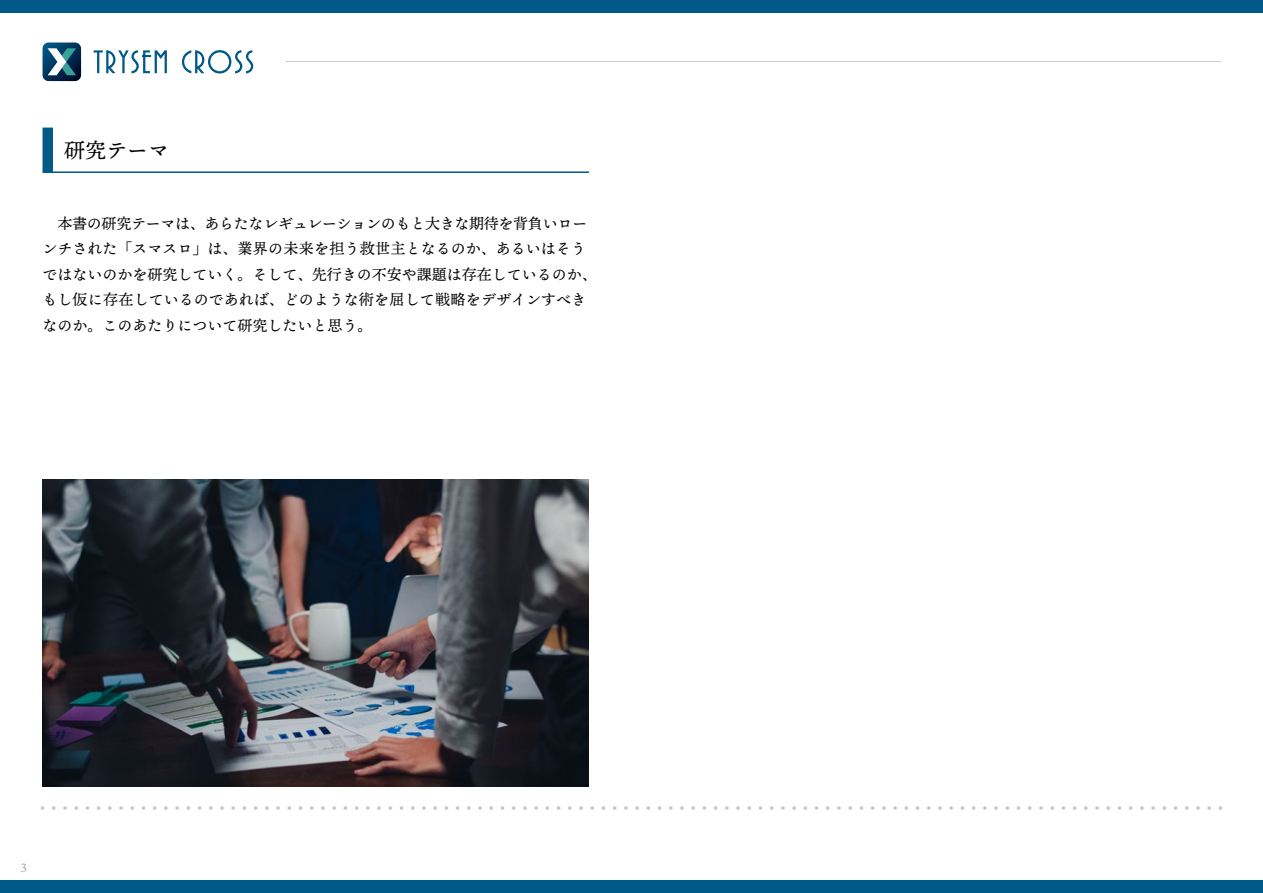
<style>
.page{position:relative;width:1263px;height:893px;background:#fff}
.page>*{position:absolute;margin:0;border:0;box-sizing:border-box;transform-origin:0 0}
.t1{font:21px "Ten Mincho Text";color:#000}
.t2{font:15px/25.5px "Ten Mincho Text";color:#000}
.t3{font:12px "Ten Mincho Text";color:#9fa0a0}
</style>
<div class="page">
<div style="left:0;top:0;width:1263px;height:13px;background:#005989"></div>
<div style="left:0;top:880px;width:1263px;height:13px;background:#005989"></div>
<svg style="left:94px;top:50px;width:73px;height:23px"></svg>
<svg style="left:182px;top:50px;width:71px;height:23px"></svg>
<svg style="left:43px;top:43px;width:38px;height:38px"></svg>
<svg style="left:41px;top:806px;width:3px;height:4px"></svg>
<svg style="left:52px;top:806px;width:1159px;height:4px"></svg>
<svg style="left:1218px;top:806px;width:4px;height:4px"></svg>
<hr style="left:286px;top:61px;width:934px;height:1px;background:#c9caca">
<svg style="left:43px;top:128px;width:546px;height:45px"></svg>
<img style="left:42px;top:479px;width:547px;height:307px">
<h1 class="t1" style="left:64px;top:139px;width:107px">研究テーマ</h1>
<p class="t2" style="left:43px;top:211px;width:556px;text-indent:15px">本書の研究テーマは、あらたなレギュレーションのもと大きな期待を背負いローンチされた「スマスロ」は、業界の未来を担う救世主となるのか、あるいはそうではないのかを研究していく。そして、先行きの不安や課題は存在しているのか、もし仮に存在しているのであれば、どのような術を屈して戦略をデザインすべきなのか。このあたりについて研究したいと思う。</p>
<p class="t3" style="left:18px;top:861px;width:13px">３</p>
</div>
